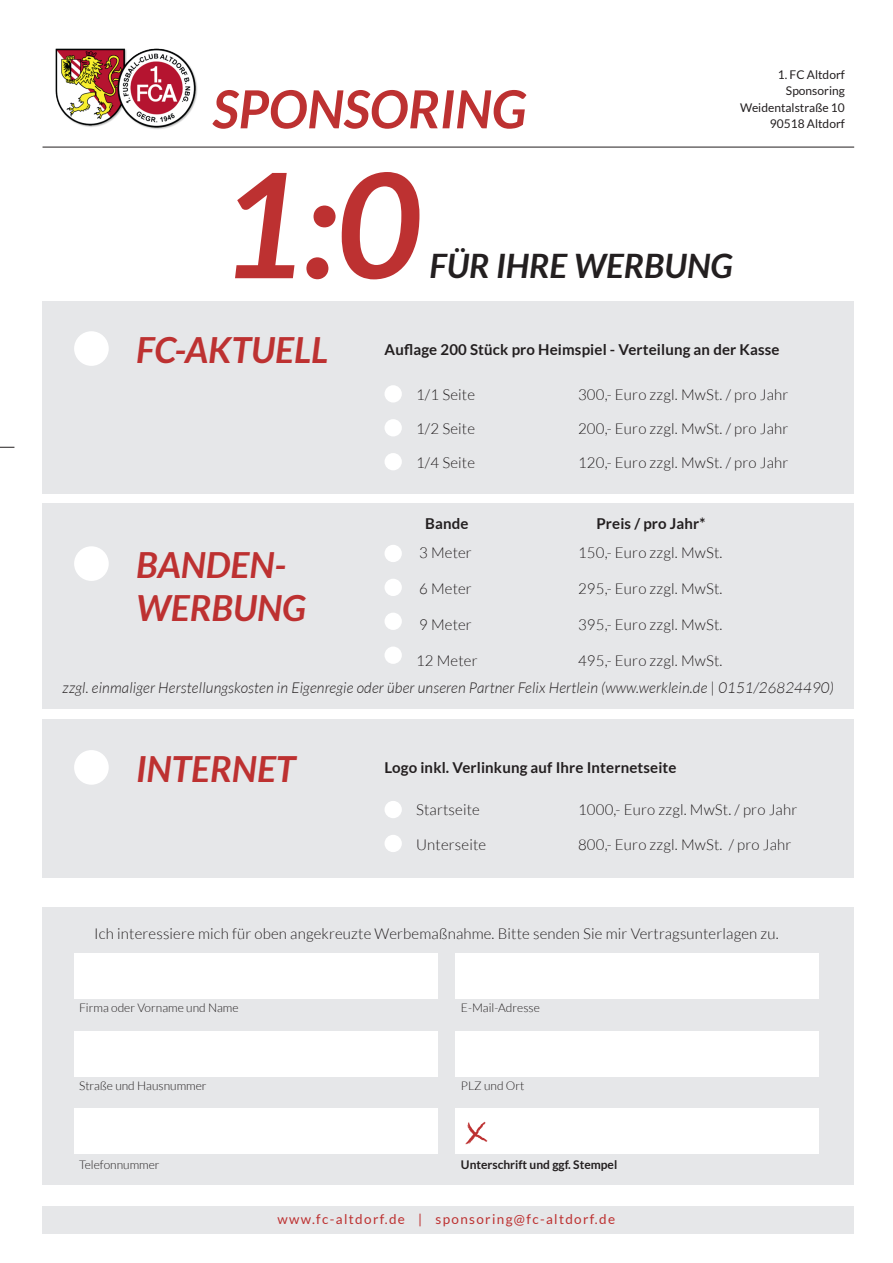
<style>
.page{position:relative;width:893px;height:1263px;background:#fff}
.page>*{position:absolute;margin:0;border:0;box-sizing:border-box;transform-origin:0 0}
.t1{font:italic 700 145.35px "Lato";color:#bd3131}
.t2{font:italic 700 52.5px "Lato";color:#bd3131}
.t3{font:italic 700 36px/43.2px "Lato";color:#bd3131}
.t4{font:italic 700 33.6px "Lato";color:#231f20}
.t5{font:300 15px "Lato";letter-spacing:.01em;color:#231f20}
.t6{font:italic 300 15px "Lato";letter-spacing:.01em;color:#231f20}
.t7{font:700 15px "Lato";letter-spacing:.01em;color:#231f20}
.t8{font:13.5px "Lato";letter-spacing:.1em;color:#bd3131}
.t9{font:300 12px "Lato";color:#231f20}
.t10{font:12px/16.5px "Lato";color:#231f20;text-align:right}
.t11{font:700 12px "Lato";color:#231f20}
</style>
<div class="page">
<img style="left:55px;top:48px;width:142px;height:81px">
<div style="left:43px;top:301px;width:811px;height:192px;background:#e6e7e9"></div>
<hr style="left:43px;top:147px;width:811px;height:1px;background:#231f20">
<svg style="left:0;top:447px;width:14px;height:1px"></svg>
<div style="left:74px;top:331px;width:35px;height:35px;background:#fff;border-radius:50%"></div>
<div style="left:43px;top:504px;width:811px;height:205px;background:#e6e7e9"></div>
<div style="left:74px;top:546px;width:35px;height:35px;background:#fff;border-radius:50%"></div>
<div style="left:43px;top:720px;width:811px;height:158px;background:#e6e7e9"></div>
<div style="left:74px;top:750px;width:35px;height:35px;background:#fff;border-radius:50%"></div>
<div style="left:43px;top:907px;width:811px;height:278px;background:#e6e7e9"></div>
<div style="left:43px;top:1206px;width:811px;height:27px;background:#e6e7e9"></div>
<div style="left:74px;top:1031px;width:364px;height:45px;background:#fff"></div>
<div style="left:74px;top:1108px;width:364px;height:45px;background:#fff"></div>
<div style="left:455px;top:1108px;width:364px;height:45px;background:#fff"></div>
<div style="left:455px;top:1031px;width:364px;height:45px;background:#fff"></div>
<div style="left:384px;top:385px;width:18px;height:17px;background:#fff;border-radius:50%"></div>
<div style="left:384px;top:419px;width:18px;height:17px;background:#fff;border-radius:50%"></div>
<div style="left:384px;top:453px;width:18px;height:17px;background:#fff;border-radius:50%"></div>
<svg style="left:465px;top:1122px;width:22px;height:23px"></svg>
<div style="left:74px;top:953px;width:364px;height:46px;background:#fff"></div>
<div style="left:455px;top:953px;width:364px;height:46px;background:#fff"></div>
<div style="left:384px;top:545px;width:18px;height:17px;background:#fff;border-radius:50%"></div>
<div style="left:384px;top:579px;width:18px;height:17px;background:#fff;border-radius:50%"></div>
<div style="left:384px;top:613px;width:18px;height:17px;background:#fff;border-radius:50%"></div>
<div style="left:384px;top:646px;width:18px;height:18px;background:#fff;border-radius:50%"></div>
<div style="left:384px;top:801px;width:18px;height:17px;background:#fff;border-radius:50%"></div>
<div style="left:384px;top:835px;width:18px;height:17px;background:#fff;border-radius:50%"></div>
<h2 class="t2" style="left:213px;top:79px;width:315px">SPONSORING</h2>
<p class="t10" style="left:740px;top:66px;width:106px">1. FC Altdorf<br>Sponsoring<br>Weidentalstraße 10<br>90518 Altdorf</p>
<h1 class="t1" style="left:220px;top:142px;width:203px">1:0</h1>
<h3 class="t4" style="left:429px;top:247px;width:305px">FÜR IHRE WERBUNG</h3>
<h3 class="t3" style="left:136px;top:329px;width:194px">FC-AKTUELL</h3>
<p class="t7" style="left:384px;top:340px;width:397px">Auflage 200 Stück pro Heimspiel - Verteilung an der Kasse</p>
<p class="t5" style="left:416px;top:386px;width:60px">1/1 Seite</p>
<p class="t5" style="left:578px;top:386px;width:212px">300,- Euro zzgl. MwSt. / pro Jahr</p>
<p class="t5" style="left:416px;top:420px;width:60px">1/2 Seite</p>
<p class="t5" style="left:578px;top:420px;width:212px">200,- Euro zzgl. MwSt. / pro Jahr</p>
<p class="t5" style="left:416px;top:455px;width:60px">1/4 Seite</p>
<p class="t5" style="left:578px;top:455px;width:212px">120,- Euro zzgl. MwSt. / pro Jahr</p>
<p class="t7" style="left:425px;top:515px;width:45px">Bande</p>
<p class="t7" style="left:596px;top:515px;width:111px">Preis / pro Jahr*</p>
<h3 class="t3" style="left:136px;top:544px;width:172px">BANDEN-<br>WERBUNG</h3>
<p class="t5" style="left:419px;top:545px;width:54px">3 Meter</p>
<p class="t5" style="left:578px;top:545px;width:146px">150,- Euro zzgl. MwSt.</p>
<p class="t5" style="left:419px;top:581px;width:54px">6 Meter</p>
<p class="t5" style="left:578px;top:581px;width:146px">295,- Euro zzgl. MwSt.</p>
<p class="t5" style="left:419px;top:616px;width:54px">9 Meter</p>
<p class="t5" style="left:578px;top:616px;width:146px">395,- Euro zzgl. MwSt.</p>
<p class="t5" style="left:416px;top:652px;width:63px">12 Meter</p>
<p class="t5" style="left:578px;top:652px;width:146px">495,- Euro zzgl. MwSt.</p>
<p class="t6" style="left:63px;top:679px;width:773px">zzgl. einmaliger Herstellungskosten in Eigenregie oder über unseren Partner Felix Hertlein (www.werklein.de | 0151/26824490)</p>
<h3 class="t3" style="left:136px;top:748px;width:161px">INTERNET</h3>
<p class="t7" style="left:384px;top:759px;width:293px">Logo inkl. Verlinkung auf Ihre Internetseite</p>
<p class="t5" style="left:416px;top:802px;width:65px">Startseite</p>
<p class="t5" style="left:578px;top:802px;width:221px">1000,- Euro zzgl. MwSt. / pro Jahr</p>
<p class="t5" style="left:416px;top:836px;width:72px">Unterseite</p>
<p class="t5" style="left:578px;top:836px;width:215px">800,- Euro zzgl. MwSt. / pro Jahr</p>
<p class="t5" style="left:94px;top:925px;width:686px">Ich interessiere mich für oben angekreuzte Werbemaßnahme. Bitte senden Sie mir Vertragsunterlagen zu.</p>
<p class="t9" style="left:79px;top:1002px;width:161px">Firma oder Vorname und Name</p>
<p class="t9" style="left:461px;top:1002px;width:80px">E-Mail-Adresse</p>
<p class="t9" style="left:79px;top:1079px;width:129px">Straße und Hausnummer</p>
<p class="t9" style="left:79px;top:1158px;width:82px">Telefonnummer</p>
<p class="t9" style="left:461px;top:1079px;width:65px">PLZ und Ort</p>
<p class="t11" style="left:461px;top:1158px;width:158px">Unterschrift und ggf. Stempel</p>
<p class="t8" style="left:277px;top:1212px;width:339px">www.fc-altdorf.de | sponsoring@fc-altdorf.de</p>
</div>
